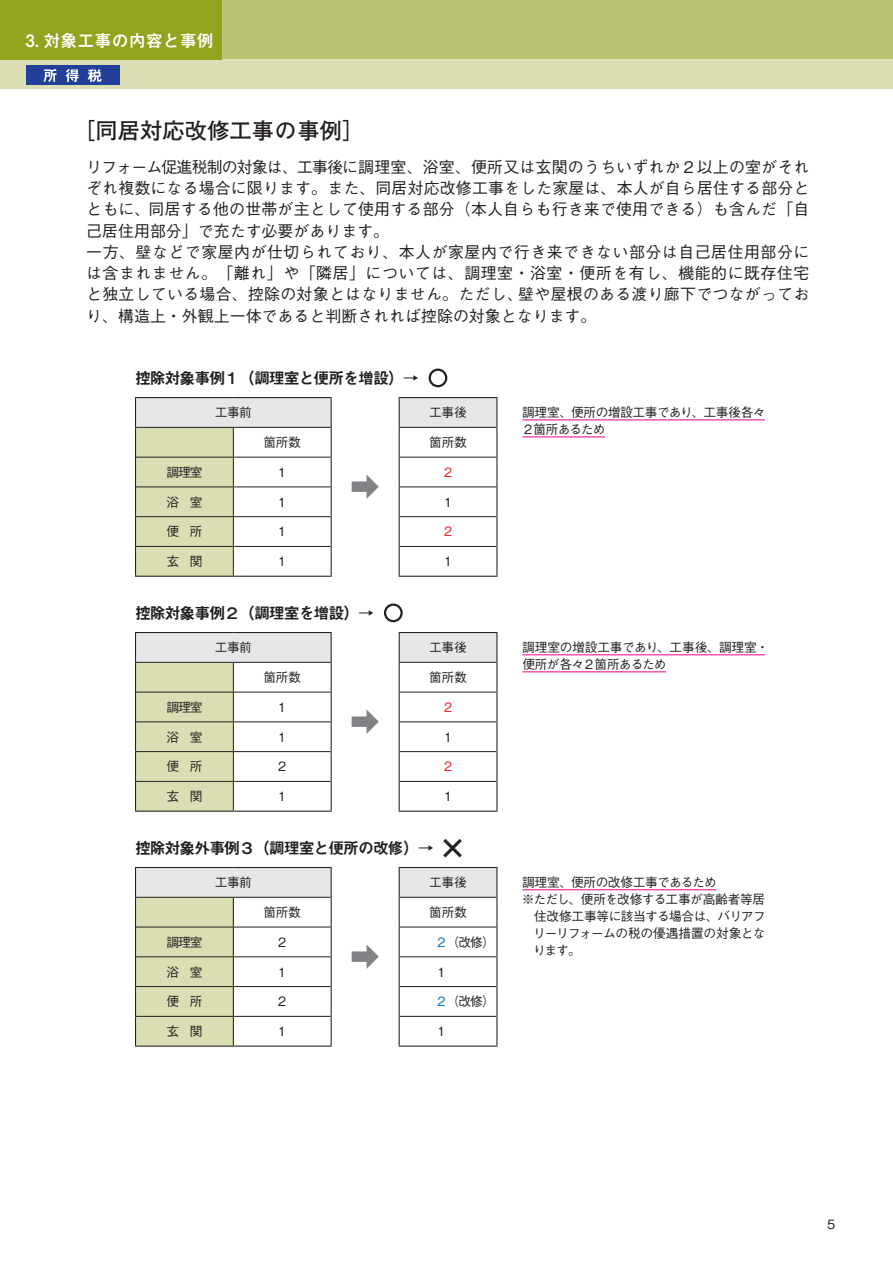
<style>
.page{position:relative;width:893px;height:1263px;background:#fff}
.page>*{position:absolute;margin:0;border:0;box-sizing:border-box;transform-origin:0 0}
.t1{font:500 29.7px "Gothic BBB Pro";color:#808285}
.t2{font:500 22.35px "P Futo Go B101 Pr 6 N";color:#231f20}
.t3{font:500 21px "P Futo Go B101 Pr 6 N";color:#fff}
.t4{font:700 16.95px "Mi Go MB1 Std De";color:#fff}
.t5{font:500 15.9px/21.3px "Gothic BBB Pro";letter-spacing:.01em;color:#231f20}
.t6{font:15.9px "Midashi Go Pro MB31";letter-spacing:-.065em;color:#231f20}
.t7{font:500 12.75px/17px "Gothic BBB Pro";letter-spacing:-.035em;color:#231f20}
.t8{font:500 12.75px "Gothic BBB Pro";color:#ee1d23}
.s1{font-size:29.7px}
.s2{color:#0072bc}
</style>
<div class="page">
<div style="left:0;top:0;width:893px;height:60px;background:#bac373"></div>
<div style="left:0;top:60px;width:893px;height:29px;background:#dadeb2"></div>
<div style="left:26px;top:66px;width:93px;height:19px;background:#223f99"></div>
<svg style="left:43px;top:69px;width:14px;height:13px"></svg>
<svg style="left:65px;top:69px;width:14px;height:13px"></svg>
<svg style="left:88px;top:69px;width:14px;height:13px"></svg>
<div style="left:0;top:0;width:221px;height:60px;background:#94a31e"></div>
<svg style="left:429px;top:369px;width:18px;height:18px"></svg>
<hr style="left:135px;top:397px;width:98px;height:1px;background:#231f20">
<hr style="left:233px;top:397px;width:99px;height:1px;background:#231f20">
<hr style="left:399px;top:397px;width:98px;height:1px;background:#231f20">
<hr style="left:135px;top:576px;width:98px;height:1px;background:#231f20">
<hr style="left:233px;top:576px;width:99px;height:1px;background:#231f20">
<hr style="left:399px;top:576px;width:98px;height:1px;background:#231f20">
<svg style="left:135px;top:398px;width:362px;height:178px"></svg>
<hr style="left:136px;top:546px;width:97px;height:1px;background:#231f20">
<hr style="left:233px;top:546px;width:98px;height:1px;background:#231f20">
<hr style="left:400px;top:546px;width:96px;height:1px;background:#231f20">
<hr style="left:522px;top:419px;width:243px;height:1px;background:#ed028c">
<hr style="left:522px;top:436px;width:83px;height:1px;background:#ed028c">
<svg style="left:384px;top:603px;width:19px;height:19px"></svg>
<hr style="left:135px;top:811px;width:98px;height:1px;background:#231f20">
<hr style="left:233px;top:811px;width:99px;height:1px;background:#231f20">
<svg style="left:135px;top:632px;width:362px;height:179px"></svg>
<hr style="left:399px;top:781px;width:1px;height:30px;background:#231f20">
<hr style="left:496px;top:781px;width:1px;height:30px;background:#231f20">
<hr style="left:136px;top:781px;width:97px;height:1px;background:#231f20">
<hr style="left:233px;top:781px;width:98px;height:1px;background:#231f20">
<hr style="left:399px;top:811px;width:98px;height:1px;background:#231f20">
<hr style="left:522px;top:654px;width:243px;height:1px;background:#ed028c">
<hr style="left:522px;top:671px;width:144px;height:1px;background:#ed028c">
<svg style="left:135px;top:867px;width:362px;height:179px"></svg>
<hr style="left:135px;top:1045px;width:98px;height:2px;background:#231f20">
<hr style="left:233px;top:1045px;width:99px;height:2px;background:#231f20">
<hr style="left:399px;top:1045px;width:98px;height:2px;background:#231f20">
<hr style="left:522px;top:889px;width:194px;height:1px;background:#ed028c">
<p class="t3" style="left:42px;top:10px;width:100px">. 対象工事</p>
<p class="t4" style="left:26px;top:28px;width:190px">3. 対象工事の内容と事例</p>
<p class="t2" style="left:73px;top:113px;width:293px">［同居対応改修工事の事例］</p>
<p class="t5" style="left:86px;top:154px;width:725px">リフォーム促進税制の対象は、工事後に調理室、浴室、便所又は玄関のうちいずれか２以上の室がそれぞれ複数になる場合に限ります。また、同居対応改修工事をした家屋は、本人が自ら居住する部分とともに、同居する他の世帯が主として使用する部分（本人自らも行き来で使用できる）も含んだ「自己居住用部分」で充たす必要があります。<br>一方、壁などで家屋内が仕切られており、本人が家屋内で行き来できない部分は自己居住用部分には含まれません。「離れ」や「隣居」については、調理室・浴室・便所を有し、機能的に既存住宅と独立している場合、控除の対象とはなりません。ただし、壁や屋根のある渡り廊下でつながっており、構造上・外観上一体であると判断されれば控除の対象となります。</p>
<p class="t6" style="left:135px;top:365px;width:285px">控除対象事例１（調理室と便所を増設）→</p>
<p class="t7" style="left:215px;top:402px;width:39px">工事前</p>
<p class="t7" style="left:429px;top:402px;width:39px">工事後</p>
<p class="t7" style="left:522px;top:402px;width:245px">調理室、便所の増設工事であり、工事後各々<br>２箇所あるため</p>
<p class="t7" style="left:263px;top:432px;width:39px">箇所数</p>
<p class="t7" style="left:429px;top:432px;width:39px">箇所数</p>
<p class="t7" style="left:166px;top:462px;width:38px">調理室</p>
<p class="t7" style="left:278px;top:462px;width:10px">1</p>
<p class="t8" style="left:442px;top:462px;width:14px">２</p>
<p class="t7" style="left:166px;top:492px;width:38px">浴　室</p>
<p class="t7" style="left:276px;top:492px;width:14px">１</p>
<p class="t7" style="left:442px;top:492px;width:14px">１</p>
<p class="t7" style="left:166px;top:521px;width:38px">便　所</p>
<p class="t7" style="left:278px;top:521px;width:10px">1</p>
<p class="t8" style="left:442px;top:521px;width:14px">２</p>
<p class="t7" style="left:166px;top:551px;width:38px">玄　関</p>
<p class="t7" style="left:276px;top:551px;width:14px">１</p>
<p class="t7" style="left:442px;top:551px;width:14px">１</p>
<p class="t6" style="left:135px;top:600px;width:241px">控除対象事例２（調理室を増設）→</p>
<p class="t7" style="left:215px;top:637px;width:39px">工事前</p>
<p class="t1" style="left:350px;top:463px;width:31px">➡</p>
<p class="t7" style="left:429px;top:637px;width:39px">工事後</p>
<p class="t7" style="left:522px;top:637px;width:248px">調理室の増設工事であり、工事後、調理室・便所が各々２箇所あるため</p>
<p class="t7" style="left:263px;top:667px;width:39px">箇所数</p>
<p class="t7" style="left:429px;top:667px;width:39px">箇所数</p>
<p class="t7" style="left:166px;top:697px;width:38px">調理室</p>
<p class="t7" style="left:278px;top:697px;width:10px">1</p>
<p class="t8" style="left:442px;top:697px;width:14px">２</p>
<p class="t7" style="left:166px;top:727px;width:38px">浴　室</p>
<p class="t7" style="left:276px;top:727px;width:14px">１</p>
<p class="t7" style="left:442px;top:727px;width:14px">１</p>
<p class="t7" style="left:166px;top:756px;width:38px">便　所</p>
<p class="t7" style="left:276px;top:756px;width:14px">２</p>
<p class="t8" style="left:442px;top:756px;width:14px">２</p>
<p class="t7" style="left:166px;top:786px;width:38px">玄　関</p>
<p class="t7" style="left:276px;top:786px;width:14px">１</p>
<p class="t7" style="left:442px;top:786px;width:14px">１</p>
<p class="t6" style="left:135px;top:835px;width:334px">控除対象外事例３（調理室と便所の改修）→ <span class="s1">×</span></p>
<p class="t7" style="left:215px;top:872px;width:39px">工事前</p>
<p class="t1" style="left:350px;top:698px;width:31px">➡</p>
<p class="t7" style="left:429px;top:872px;width:39px">工事後</p>
<p class="t7" style="left:522px;top:872px;width:196px">調理室、便所の改修工事であるため</p>
<p class="t7" style="left:522px;top:889px;width:245px">※ただし、便所を改修する工事が高齢者等居</p>
<p class="t7" style="left:534px;top:906px;width:233px">住改修工事等に該当する場合は、バリアフ</p>
<p class="t7" style="left:533px;top:923px;width:234px">リーリフォームの税の優遇措置の対象とな</p>
<p class="t7" style="left:533px;top:940px;width:49px">ります。</p>
<p class="t7" style="left:263px;top:902px;width:39px">箇所数</p>
<p class="t7" style="left:429px;top:902px;width:39px">箇所数</p>
<p class="t7" style="left:166px;top:932px;width:38px">調理室</p>
<p class="t7" style="left:276px;top:932px;width:14px">２</p>
<p class="t7" style="left:435px;top:932px;width:61px"><span class="s2">２</span>（改修）</p>
<p class="t7" style="left:166px;top:962px;width:38px">浴　室</p>
<p class="t7" style="left:276px;top:962px;width:14px">１</p>
<p class="t7" style="left:435px;top:962px;width:14px">１</p>
<p class="t7" style="left:166px;top:991px;width:38px">便　所</p>
<p class="t7" style="left:276px;top:991px;width:14px">２</p>
<p class="t7" style="left:435px;top:991px;width:61px"><span class="s2">２</span>（改修）</p>
<p class="t7" style="left:166px;top:1021px;width:38px">玄　関</p>
<p class="t7" style="left:276px;top:1021px;width:14px">１</p>
<p class="t7" style="left:435px;top:1021px;width:14px">１</p>
<p class="t1" style="left:350px;top:933px;width:31px">➡</p>
<p class="t7" style="left:827px;top:1214px;width:10px">5</p>
</div>
